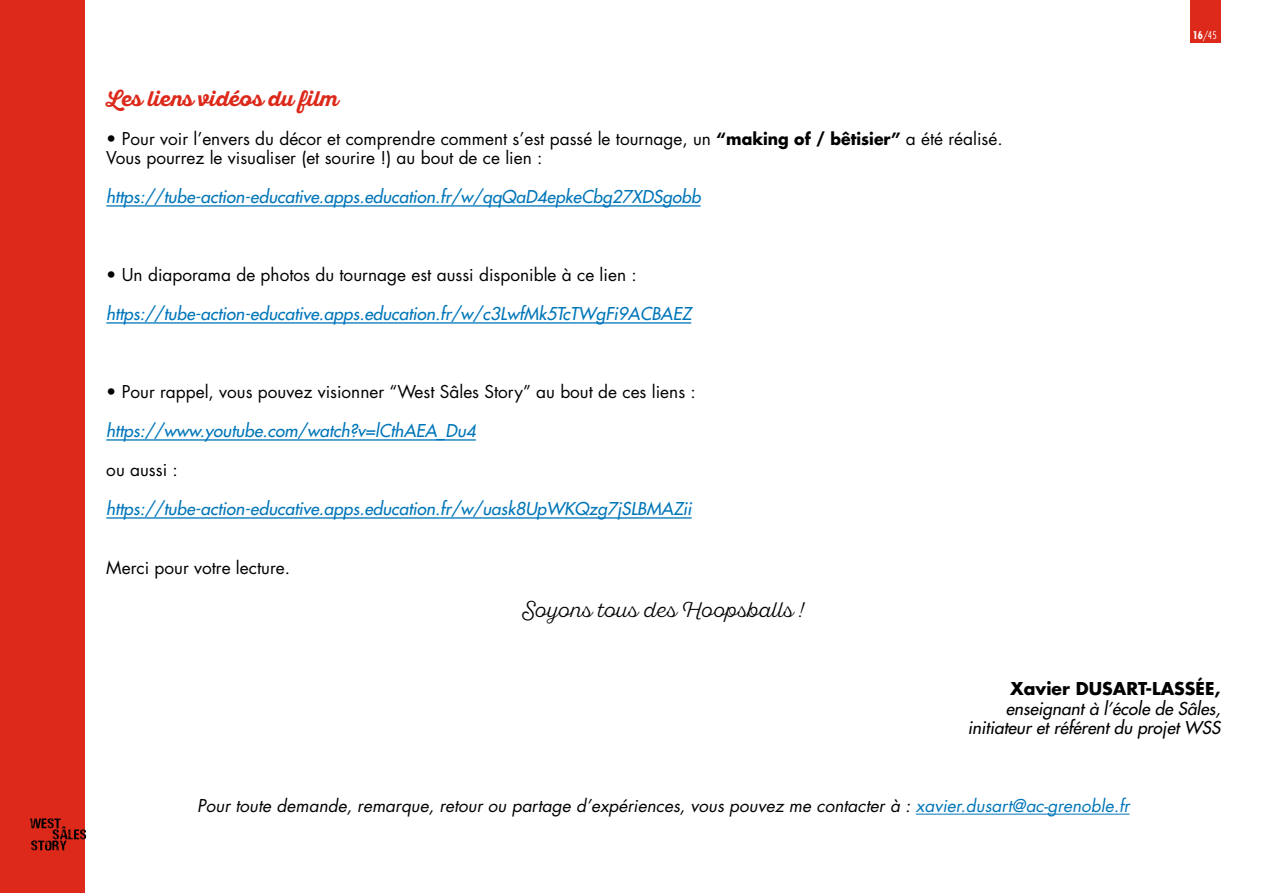
<style>
.page{position:relative;width:1263px;height:893px;background:#fff}
.page>*{position:absolute;margin:0;border:0;box-sizing:border-box;transform-origin:0 0}
.t1{font:300 21px "Sant Elia Script";color:#000}
.t2{font:700 21px "Sant Elia Script";color:#dc291a}
.t3{font:17.25px/19.5px "Futura";color:#000}
.t4{font:italic 17.25px "Futura";color:#0076b9}
.t5{font:italic 17.25px "Futura";color:#000}
.t6{font:italic 17.25px/19.5px "Futura";letter-spacing:-.035em;color:#000}
.t7{font:700 17.25px "Futura";color:#000}
.t8{font:300 condensed 10.5px "Futura";color:#fff}
.s1{font-weight:700;font-size:16.5px}
.s2{font-weight:700}
.s3{color:#0076b9}
</style>
<div class="page">
<div style="left:0;top:0;width:85px;height:893px;background:#dc291a"></div>
<div style="left:1190px;top:0;width:30px;height:43px;background:#dc291a"></div>
<svg style="left:30px;top:818px;width:56px;height:32px"></svg>
<hr style="left:106px;top:205px;width:595px;height:2px;background:#0076b9">
<hr style="left:106px;top:322px;width:585px;height:2px;background:#0076b9">
<hr style="left:106px;top:439px;width:370px;height:2px;background:#0076b9">
<hr style="left:106px;top:517px;width:586px;height:2px;background:#0076b9">
<hr style="left:916px;top:814px;width:213px;height:1px;background:#0076b9">
<p class="t2" style="left:106px;top:86px;width:233px">Les liens vidéos du film</p>
<p class="t3" style="left:106px;top:129px;width:898px">• Pour voir l’envers du décor et comprendre comment s’est passé le tournage, un <span class="s1">“making of / bêtisier”</span> a été réalisé.<br>Vous pourrez le visualiser (et sourire !) au bout de ce lien :</p>
<p class="t4" style="left:106px;top:186px;width:596px">https://tube-action-educative.apps.education.fr/w/qqQaD4epkeCbg27XDSgobb</p>
<p class="t3" style="left:106px;top:265px;width:532px">• Un diaporama de photos du tournage est aussi disponible à ce lien :</p>
<p class="t4" style="left:106px;top:303px;width:586px">https://tube-action-educative.apps.education.fr/w/c3LwfMk5TcTWgFi9ACBAEZ</p>
<p class="t3" style="left:106px;top:382px;width:591px">• Pour rappel, vous pouvez visionner “West Sâles Story” au bout de ces liens :</p>
<p class="t4" style="left:106px;top:420px;width:310px">https://www.youtube.com/watch?v=lCthAEA</p>
<p class="t4" style="left:437px;top:420px;width:40px">_Du4</p>
<p class="t3" style="left:106px;top:460px;width:73px">ou aussi :</p>
<p class="t4" style="left:106px;top:498px;width:586px">https://tube-action-educative.apps.education.fr/w/uask8UpWKQzg7jSL BMAZii</p>
<p class="t3" style="left:106px;top:558px;width:185px">Merci pour votre lecture.</p>
<p class="t1" style="left:523px;top:596px;width:283px">Soyons tous des Hoopsballs !</p>
<p class="t8" style="left:1193px;top:29px;width:25px"><span class="s2">16</span>/45</p>
<p class="t7" style="left:1010px;top:677px;width:212px">Xavier DUSART-LASSÉE,</p>
<p class="t6" style="left:968px;top:699px;width:254px;text-indent:38px">enseignant à l’école de Sâles, initiateur et référent du projet WSS</p>
<p class="t5" style="left:197px;top:795px;width:934px">Pour toute demande, remarque, retour ou partage d’expériences, vous pouvez me contacter à : <span class="s3">xavier.dusart@ac-grenoble.fr</span></p>
</div>
